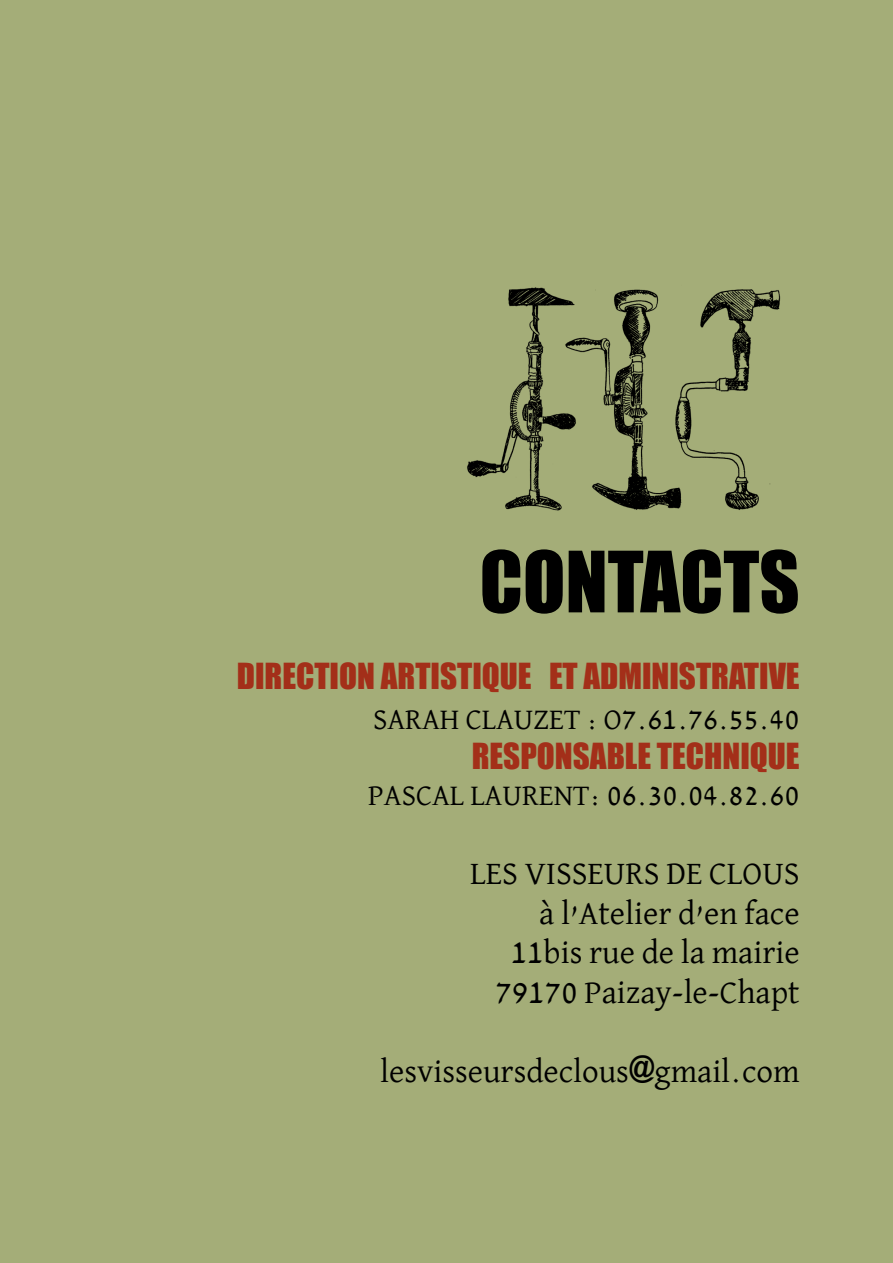
<style>
.page{position:relative;width:893px;height:1263px;background:#a4ad78}
.page>*{position:absolute;margin:0;border:0;box-sizing:border-box;transform-origin:0 0}
.t1{font:78px "Impact";color:#000}
.t2{font:33px/39.6px "David Libre";color:#000;text-align:right}
.t3{font:33px "Impact";color:#a32f19}
.t4{font:30px "David Libre";color:#000}
.s1{font-family:"Impact"}
</style>
<div class="page">
<img style="left:467px;top:287px;width:314px;height:224px">
<h1 class="t1" style="left:480px;top:521px;width:321px">CONTACTS</h1>
<p class="t3" style="left:237px;top:651px;width:564px">DIRECTION ARTISTIQUE ET ADMINISTRATIVE</p>
<p class="t4" style="left:373px;top:697px;width:428px">SARAH CLAUZET : O7.61.76.55.40</p>
<p class="t3" style="left:472px;top:730px;width:329px">RESPONSABLE TECHNIQUE</p>
<p class="t4" style="left:368px;top:773px;width:433px">PASCAL LAURENT: 06.30.04.82.60</p>
<p class="t2" style="left:470px;top:852px;width:331px">LES VISSEURS DE CLOUS à l’Atelier d’en face<br>11bis rue de la mairie<br>79170 Paizay-le-Chapt</p>
<p class="t2" style="left:380px;top:1050px;width:421px">lesvisseursdeclous<span class="s1">@</span>gmail.com</p>
</div>
